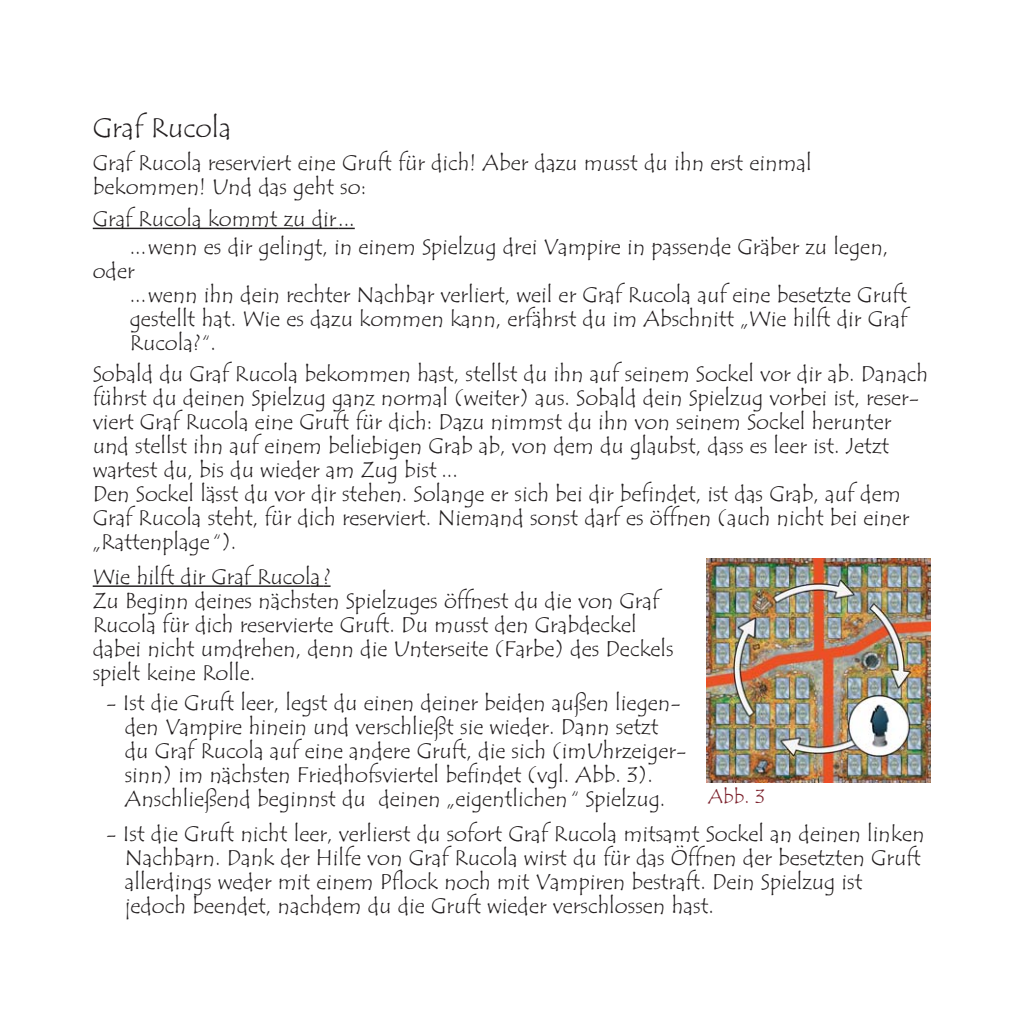
<style>
.page{position:relative;width:1021px;height:1021px;background:#fff}
.page>*{position:absolute;margin:0;border:0;box-sizing:border-box;transform-origin:0 0}
.t1{font:28px "Tempus Sans ITC";color:#231f20}
.t2{font:22px/24px "Tempus Sans ITC";color:#231f20}
.t3{font:20px "Tempus Sans ITC";color:#7b202b}
</style>
<div class="page">
<hr style="left:93px;top:228px;width:243px;height:1px;background:#231f20">
<svg style="left:336px;top:228px;width:19px;height:1px"></svg>
<hr style="left:93px;top:585px;width:218px;height:2px;background:#231f20">
<svg style="left:311px;top:585px;width:19px;height:2px"></svg>
<img style="left:706px;top:559px;width:224px;height:223px">
<p class="t1" style="left:93px;top:116px;width:140px">Graf Rucola</p>
<p class="t2" style="left:93px;top:153px;width:720px">Graf Rucola reserviert eine Gruft für dich! Aber dazu musst du ihn erst einmal bekommen! Und das geht so:</p>
<p class="t2" style="left:130px;top:207px;width:760px;line-height:28px;text-indent:-37px">Graf Rucola kommt zu dir...<br>...wenn es dir gelingt, in einem Spielzug drei Vampire in passende Gräber zu legen,</p>
<p class="t2" style="left:130px;top:261px;width:778px;text-indent:-37px">oder<br>...wenn ihn dein rechter Nachbar verliert, weil er Graf Rucola auf eine besetzte Gruft gestellt hat. Wie es dazu kommen kann, erfährst du im Abschnitt „Wie hilft dir Graf Rucola?“.</p>
<p class="t2" style="left:93px;top:363px;width:837px">Sobald du Graf Rucola bekommen hast, stellst du ihn auf seinem Sockel vor dir ab. Danach führst du deinen Spielzug ganz normal (weiter) aus. Sobald dein Spielzug vorbei ist, reser&shy;viert Graf Rucola eine Gruft für dich: Dazu nimmst du ihn von seinem Sockel herunter und stellst ihn auf einem beliebigen Grab ab, von dem du glaubst, dass es leer ist. Jetzt wartest du, bis du wieder am Zug bist ...<br>Den Sockel lässt du vor dir stehen. Solange er sich bei dir befindet, ist das Grab, auf dem Graf Rucola steht, für dich reserviert. Niemand sonst darf es öffnen (auch nicht bei einer „Rattenplage “).</p>
<p class="t2" style="left:93px;top:567px;width:582px">Wie hilft dir Graf Rucola ?<br>Zu Beginn deines nächsten Spielzuges öffnest du die von Graf Rucola für dich reservierte Gruft. Du musst den Grabdeckel dabei nicht umdrehen, denn die Unterseite (Farbe) des Deckels spielt keine Rolle.</p>
<p class="t2" style="left:125px;top:693px;width:563px;text-indent:-19px">- Ist die Gruft leer, legst du einen deiner beiden außen liegen&shy;den Vampire hinein und verschließt sie wieder. Dann setzt du Graf Rucola auf eine andere Gruft, die sich (imUhrzeiger&shy;sinn) im nächsten Friedhofsviertel befindet (vgl. Abb. 3).<br>Anschließend beginnst du deinen „eigentlichen “ Spielzug.</p>
<p class="t2" style="left:125px;top:823px;width:801px;text-indent:-19px">- Ist die Gruft nicht leer, verlierst du sofort Graf Rucola mitsamt Sockel an deinen linken Nachbarn. Dank der Hilfe von Graf Rucola wirst du für das Öffnen der besetzten Gruft allerdings weder mit einem Pflock noch mit Vampiren bestraft. Dein Spielzug ist jedoch beendet, nachdem du die Gruft wieder verschlossen hast.</p>
<p class="t3" style="left:708px;top:787px;width:58px">Abb. 3</p>
</div>
